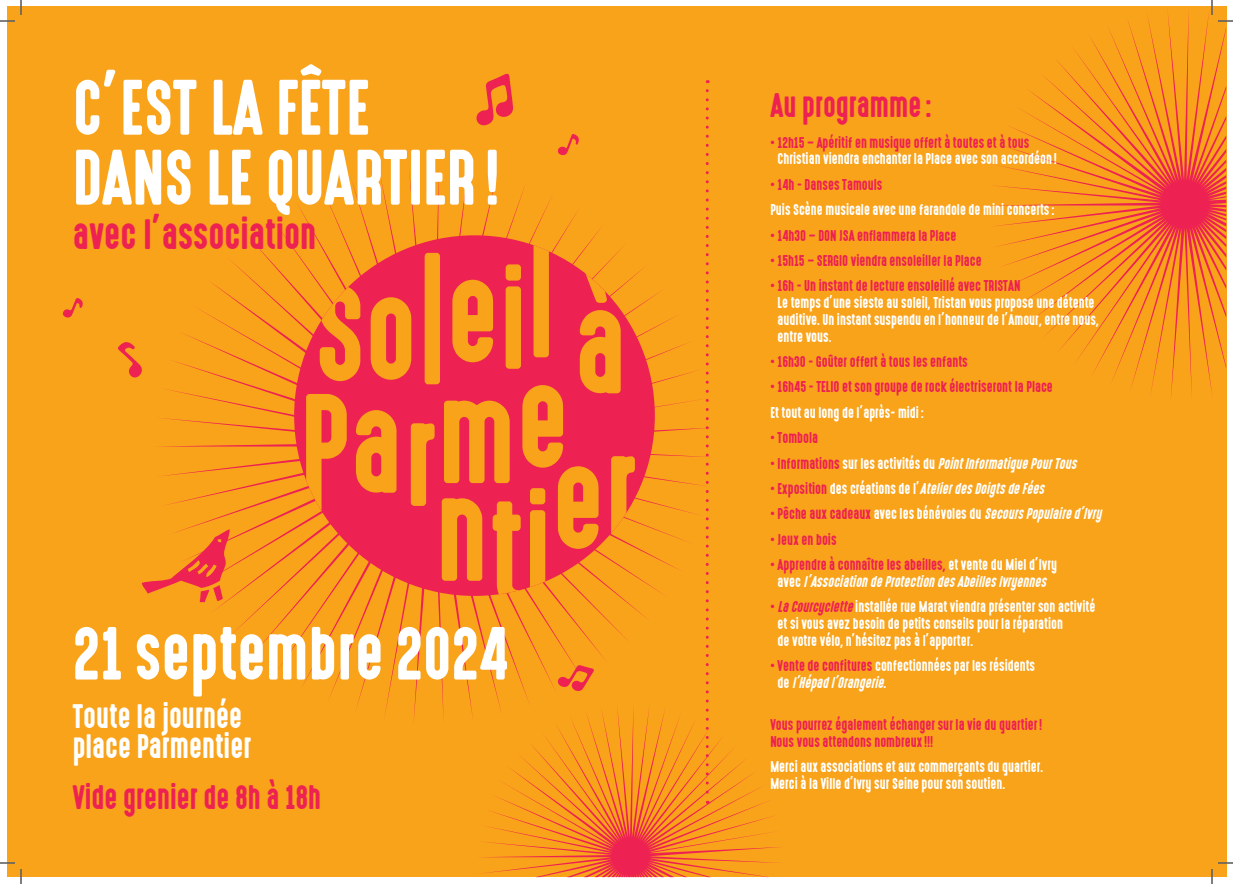
<style>
.page{position:relative;width:1233px;height:884px;background:#fff}
.page>*{position:absolute;margin:0;border:0;box-sizing:border-box;transform-origin:0 0}
.t1{font:70.3px/69.9px "High Voltage";color:#fff;scale:.95 1}
.t2{font:67.4px "High Voltage";color:#fff;scale:.95 1}
.t3{font:38.2px "High Voltage";color:#ed2152;scale:.95 1}
.t4{font:30.5px "High Voltage";color:#ed2152;scale:.95 1}
.t5{font:30.5px/30.5px "High Voltage";color:#fff;scale:.95 1}
.t6{font:14px/16.8px "High Voltage";color:#fff;scale:.95 1}
.t7{font:14px/16.8px "High Voltage";color:#ed2152;scale:.95 1}
.t8{font:italic 14px/16.8px "High Voltage";color:#fff;text-align:center;scale:.95 1}
.s1{color:#ed2152}
.s2{font-style:normal;color:#ed2152}
.s3{font-style:normal}
.s4{font-style:italic;color:#ed2152}
.s5{font-style:italic}
</style>
<div class="page">
<div style="left:7px;top:7px;width:1219px;height:870px;background:#f9a31b"></div>
<svg style="left:158px;top:171px;width:551px;height:549px"></svg>
<svg style="left:476px;top:703px;width:304px;height:174px"></svg>
<svg style="left:142px;top:529px;width:88px;height:73px"></svg>
<svg style="left:476px;top:73px;width:37px;height:53px"></svg>
<svg style="left:118px;top:342px;width:24px;height:36px"></svg>
<svg style="left:62px;top:298px;width:21px;height:20px"></svg>
<svg style="left:558px;top:134px;width:21px;height:21px"></svg>
<svg style="left:557px;top:665px;width:37px;height:27px"></svg>
<svg style="left:992px;top:8px;width:234px;height:389px"></svg>
<div style="left:294px;top:235px;width:361px;height:361px;background:#ed2152;border-radius:50%"></div>
<svg style="left:306px;top:235px;width:329px;height:361px"></svg>
<svg style="left:705px;top:91px;width:3px;height:713px"></svg>
<svg style="left:1218px;top:20px;width:15px;height:2px"></svg>
<svg style="left:1218px;top:862px;width:15px;height:2px"></svg>
<svg style="left:0;top:0;width:22px;height:22px"></svg>
<svg style="left:0;top:862px;width:22px;height:22px"></svg>
<svg style="left:1211px;top:0;width:1px;height:15px"></svg>
<svg style="left:1211px;top:869px;width:1px;height:15px"></svg>
<p class="t1" style="left:73px;top:76px;width:451px">C’EST LA FÊTE<br>DANS LE QUARTIER!</p>
<p class="t3" style="left:73px;top:213px;width:258px">avec l’association</p>
<p class="t2" style="left:73px;top:617px;width:460px">21 septembre 2024</p>
<p class="t5" style="left:73px;top:702px;width:189px">Toute la journée place Parmentier</p>
<p class="t4" style="left:73px;top:780px;width:263px">Vide grenier de 8h à 18h</p>
<p class="t4" style="left:770px;top:88px;width:171px">Au programme:</p>
<p class="t6" style="left:777px;top:134px;width:295px;text-indent:-7px"><span class="s1">• 12h15 – Apéritif en musique offert à toutes et à tous<br></span>Christian viendra enchanter la Place avec son accordéon!</p>
<p class="t7" style="left:770px;top:177px;width:120px">• 14h - Danses Tamouls</p>
<p class="t6" style="left:770px;top:202px;width:300px">Puis Scène musicale avec une farandole de mini concerts:</p>
<p class="t7" style="left:770px;top:227px;width:197px">• 14h30 – DON JSA enflammera la Place</p>
<p class="t7" style="left:770px;top:253px;width:224px">• 15h15 – SERGIO viendra ensoleiller la Place</p>
<p class="t6" style="left:777px;top:278px;width:340px;text-indent:-7px"><span class="s1">• 16h - Un instant de lecture ensoleillé avec TRISTAN<br></span>Le temps d’une sieste au soleil, Tristan vous propose une détente auditive. Un instant suspendu en l’honneur de l’Amour, entre nous, entre vous.</p>
<p class="t7" style="left:770px;top:354px;width:209px">• 16h30 - Goûter offert à tous les enfants</p>
<p class="t7" style="left:770px;top:379px;width:299px">• 16h45 - TELIO et son groupe de rock électriseront la Place</p>
<p class="t6" style="left:770px;top:405px;width:163px">Et tout au long de l’après- midi:</p>
<p class="t7" style="left:770px;top:430px;width:52px">• Tombola</p>
<p class="t8" style="left:770px;top:455px;width:329px"><span class="s2">• Informations</span> <span class="s3">sur les activités du</span> PointInformatiquePourTous</p>
<p class="t8" style="left:770px;top:481px;width:295px"><span class="s2">• Exposition</span> <span class="s3">des créations de l’</span>AtelierdesDoigtsdeFées</p>
<p class="t8" style="left:770px;top:506px;width:355px"><span class="s2">• Pêche aux cadeaux</span> <span class="s3">avec les bénévoles du</span> SecoursPopulaired’Ivry</p>
<p class="t7" style="left:770px;top:531px;width:71px">• Jeux en bois</p>
<p class="t8" style="left:770px;top:557px;width:303px"><span class="s2">• Apprendre à connaître les abeilles,</span> <span class="s3">et vente du Miel d’Ivry a v e c</span> l’AssociationdeProtectiondesAbeillesIvryennes</p>
<p class="t6" style="left:777px;top:599px;width:336px;text-indent:-7px"><span class="s1">•</span> <span class="s4">LaCourcyclette</span>installée rue Marat viendra présenter son activité et si vous avez besoin de petits conseils pour la réparation<br>de votre vélo, n’hésitez pas à l’apporter.</p>
<p class="t6" style="left:777px;top:658px;width:273px;text-indent:-7px"><span class="s1">• Vente de confitures</span> confectionnées par les résidents d e <span class="s5">l'Hépadl'Orangerie</span>.</p>
<p class="t7" style="left:770px;top:717px;width:288px">Vous pourrez également échanger sur la vie du quartier!<br>Nous vous attendons nombreux !!!</p>
<p class="t6" style="left:770px;top:759px;width:289px">Merci aux associations et aux commerçants du quartier.<br>Merci à la Ville d'Ivry sur Seine pour son soutien.</p>
</div>
